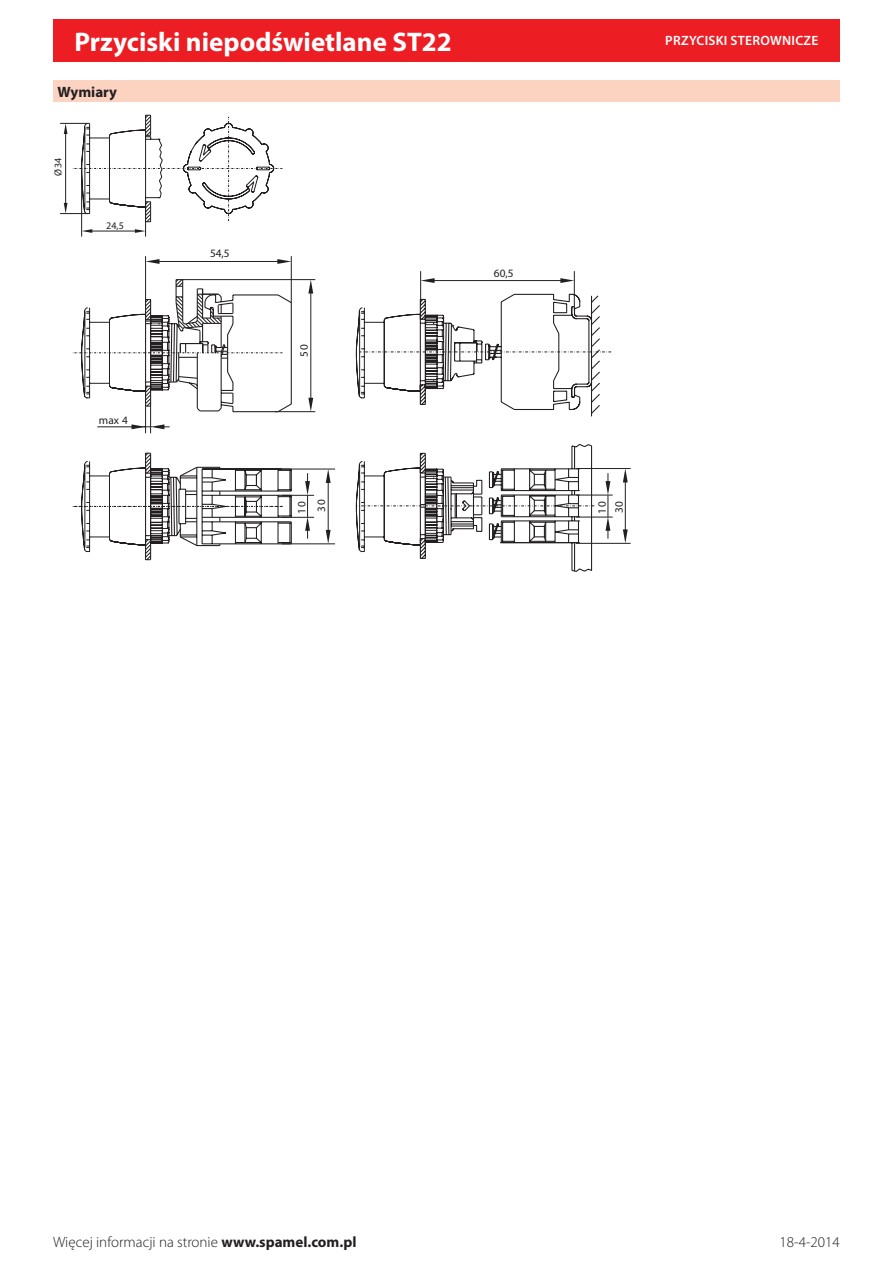
<style>
.page{position:relative;width:893px;height:1263px;background:#fff}
.page>*{position:absolute;margin:0;border:0;box-sizing:border-box;transform-origin:0 0}
.t1{font:700 27px "Myriad Pro";color:#fff}
.t2{font:300 15px "Myriad Pro";color:#231f20}
.Überschrift{font:700 15px "Myriad Pro";color:#231f20}
.t3{font:600 13.5px "Myriad Pro";letter-spacing:.02em;color:#fff}
.Cecha_Wymiary{font:11.25px "Myriad Pro";color:#231f20}
.Cecha_Wymiary-2{font:10.05px "Myriad Pro";color:#231f20}
.s1{font-weight:700}
</style>
<div class="page">
<div style="left:53px;top:19px;width:787px;height:43px;background:#ed1d24"></div>
<div style="left:53px;top:81px;width:787px;height:21px;background:#fcd3c1"></div>
<hr style="left:145px;top:207px;width:1px;height:30px;background:#231f20">
<hr style="left:81px;top:168px;width:1px;height:69px;background:#231f20">
<hr style="left:90px;top:231px;width:47px;height:1px;background:#231f20">
<svg style="left:82px;top:229px;width:10px;height:4px"></svg>
<svg style="left:135px;top:229px;width:11px;height:4px"></svg>
<svg style="left:60px;top:115px;width:222px;height:108px"></svg>
<svg style="left:293px;top:307px;width:64px;height:237px"></svg>
<hr style="left:145px;top:256px;width:1px;height:44px;background:#231f20">
<hr style="left:291px;top:256px;width:1px;height:47px;background:#231f20">
<hr style="left:157px;top:261px;width:123px;height:1px;background:#231f20">
<svg style="left:146px;top:259px;width:13px;height:5px"></svg>
<svg style="left:277px;top:259px;width:14px;height:5px"></svg>
<hr style="left:275px;top:411px;width:40px;height:1px;background:#231f20">
<hr style="left:183px;top:279px;width:132px;height:1px;background:#231f20">
<hr style="left:311px;top:291px;width:1px;height:110px;background:#231f20">
<svg style="left:308px;top:398px;width:5px;height:14px"></svg>
<svg style="left:308px;top:280px;width:5px;height:14px"></svg>
<hr style="left:282px;top:544px;width:53px;height:1px;background:#231f20">
<hr style="left:282px;top:469px;width:53px;height:1px;background:#231f20">
<hr style="left:328px;top:480px;width:1px;height:53px;background:#231f20">
<svg style="left:326px;top:530px;width:5px;height:14px"></svg>
<svg style="left:326px;top:469px;width:5px;height:14px"></svg>
<hr style="left:282px;top:517px;width:32px;height:1px;background:#231f20">
<hr style="left:282px;top:495px;width:32px;height:1px;background:#231f20">
<svg style="left:305px;top:473px;width:5px;height:66px"></svg>
<hr style="left:574px;top:271px;width:1px;height:40px;background:#231f20">
<hr style="left:420px;top:271px;width:1px;height:34px;background:#231f20">
<hr style="left:432px;top:280px;width:131px;height:1px;background:#231f20">
<svg style="left:421px;top:278px;width:14px;height:5px"></svg>
<svg style="left:560px;top:278px;width:14px;height:5px"></svg>
<hr style="left:576px;top:468px;width:55px;height:1px;background:#231f20">
<hr style="left:576px;top:543px;width:55px;height:1px;background:#231f20">
<hr style="left:576px;top:495px;width:37px;height:1px;background:#231f20">
<hr style="left:576px;top:517px;width:37px;height:1px;background:#231f20">
<hr style="left:625px;top:479px;width:1px;height:53px;background:#231f20">
<svg style="left:623px;top:529px;width:5px;height:14px"></svg>
<svg style="left:623px;top:469px;width:5px;height:13px"></svg>
<svg style="left:72px;top:279px;width:221px;height:282px"></svg>
<svg style="left:357px;top:293px;width:254px;height:279px"></svg>
<h1 class="t1" style="left:74px;top:24px;width:379px">Przyciski niepodświetlane ST22</h1>
<p class="Überschrift" style="left:57px;top:82px;width:61px">Wymiary</p>
<p class="Cecha_Wymiary-2" style="left:52px;top:176px;width:20px;rotate:-90deg">Ø34</p>
<p class="Cecha_Wymiary-2" style="left:106px;top:219px;width:19px">24,5</p>
<p class="Cecha_Wymiary" style="left:99px;top:413px;width:31px">max 4</p>
<p class="Cecha_Wymiary" style="left:210px;top:247px;width:21px">54,5</p>
<p class="Cecha_Wymiary" style="left:297px;top:357px;width:14px;rotate:-90deg">05</p>
<p class="Cecha_Wymiary" style="left:494px;top:267px;width:21px">60,5</p>
<p class="Cecha_Wymiary" style="left:314px;top:512px;width:14px;rotate:-90deg">03</p>
<p class="Cecha_Wymiary" style="left:295px;top:514px;width:14px;rotate:-90deg">01</p>
<p class="Cecha_Wymiary" style="left:595px;top:514px;width:14px;rotate:-90deg">01</p>
<p class="Cecha_Wymiary" style="left:612px;top:513px;width:14px;rotate:-90deg">03</p>
<p class="t3" style="left:665px;top:32px;width:155px">PRZYCISKI STEROWNICZE</p>
<p class="t2" style="left:53px;top:1234px;width:305px">Więcej informacji na stronie <span class="s1">www.spamel.com.pl</span></p>
<p class="t2" style="left:780px;top:1234px;width:62px">18-4-2014</p>
</div>
